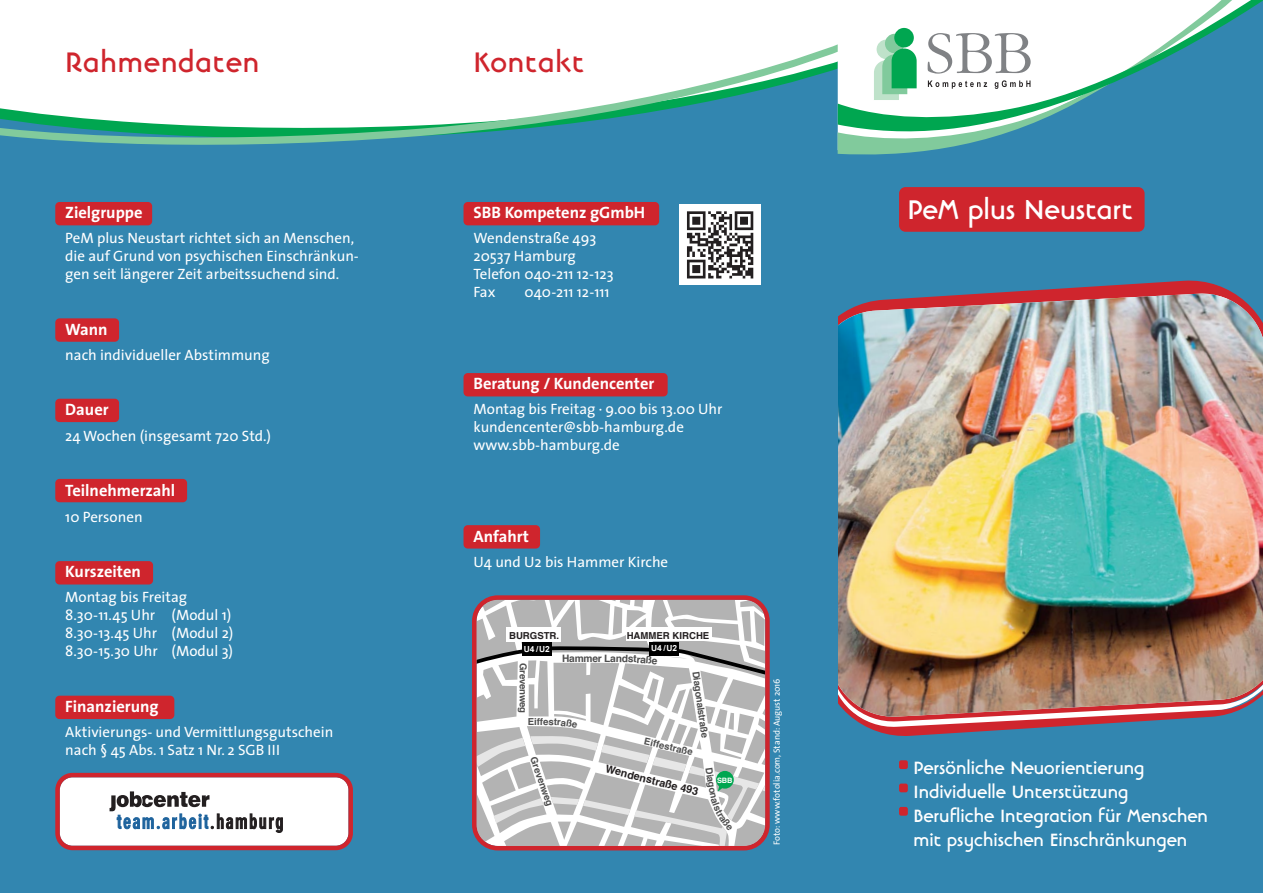
<style>
.page{position:relative;width:1263px;height:893px;background:#fff}
.page>*{position:absolute;margin:0;border:0;box-sizing:border-box;transform-origin:0 0}
.t1{font:700 34.5px "Linotype Banjoman Text";letter-spacing:.025em;color:#cf252d}
.t2{font:700 33px "Linotype Banjoman Text";color:#fff}
.t3{font:700 21.75px/24px "Linotype Banjoman Text";color:#fff}
.t4{font:700 16.5px "The Sans";color:#fff}
.t5{font:15px/18px "The Sans";color:#fff}
.t6{font:700 10.8px "Helvetica";color:#231f20}
.t7{font:700 10.2px "Helvetica";letter-spacing:-.025em;color:#4d4d4d}
.t8{font:700 9.6px "Helvetica";letter-spacing:-.02em;color:#4d4d4d}
.t9{font:700 9.6px "Helvetica";color:#231f20}
.t10{font:9px "The Sans";color:#fff}
.t11{font:700 8.4px "Arial";color:#fff}
.t12{font:700 7.35px "Helvetica";color:#fff}
</style>
<div class="page">
<div style="left:829px;top:0;width:434px;height:893px;background:#3286b0"></div>
<svg style="left:1007px;top:280px;width:225px;height:12px"></svg>
<img style="left:838px;top:292px;width:425px;height:44px">
<img style="left:838px;top:336px;width:425px;height:400px">
<div style="left:0;top:0;width:838px;height:893px;background:#3286b0"></div>
<div style="left:0;top:0;width:838px;height:44px;background:#fff"></div>
<svg style="left:838px;top:138px;width:151px;height:17px;fill:#81ca9c"></svg>
<svg style="left:838px;top:0;width:425px;height:138px;fill:#fff"></svg>
<svg style="left:0;top:44px;width:838px;height:110px;fill:#fff"></svg>
<div style="left:55px;top:318px;width:64px;height:24px;background:#cf252d;border-radius:4px"></div>
<div style="left:55px;top:202px;width:97px;height:23px;background:#cf252d;border-radius:4px"></div>
<div style="left:55px;top:399px;width:64px;height:23px;background:#cf252d;border-radius:4px"></div>
<div style="left:55px;top:479px;width:132px;height:23px;background:#cf252d;border-radius:4px"></div>
<div style="left:55px;top:561px;width:98px;height:23px;background:#cf252d;border-radius:4px"></div>
<div style="left:55px;top:696px;width:119px;height:23px;background:#cf252d;border-radius:4px"></div>
<img style="left:680px;top:204px;width:80px;height:81px">
<div style="left:899px;top:187px;width:245px;height:45px;background:#cf252d;border-radius:6px"></div>
<div style="left:899px;top:760px;width:9px;height:9px;background:#cf252d;border-radius:2px"></div>
<div style="left:899px;top:784px;width:9px;height:8px;background:#cf252d;border-radius:2px"></div>
<div style="left:899px;top:807px;width:9px;height:9px;background:#cf252d;border-radius:2px"></div>
<div style="left:463px;top:202px;width:196px;height:23px;background:#cf252d;border-radius:4px"></div>
<div style="left:463px;top:373px;width:205px;height:23px;background:#cf252d;border-radius:4px"></div>
<div style="left:463px;top:525px;width:77px;height:24px;background:#cf252d;border-radius:4px"></div>
<svg style="left:472px;top:595px;width:298px;height:255px;background:#b83340"></svg>
<svg style="left:55px;top:773px;width:298px;height:77px;background:#e0cdd0"></svg>
<svg style="left:476px;top:600px;width:289px;height:246px;background:#cac6c7"></svg>
<h1 class="t1" style="left:65px;top:48px;width:195px">Rahmendaten</h1>
<h1 class="t1" style="left:473px;top:48px;width:112px">Kontakt</h1>
<p class="t4" style="left:65px;top:206px;width:79px">Zielgruppe</p>
<h2 class="t2" style="left:907px;top:196px;width:227px">PeM plus Neustart</h2>
<p class="t5" style="left:65px;top:231px;width:295px">PeM plus Neustart richtet sich an Menschen, die auf Grund von psychischen Einschränkun&shy;gen seit längerer Zeit arbeitssuchend sind.</p>
<p class="t4" style="left:473px;top:206px;width:173px">SBB Kompetenz gGmbH</p>
<p class="t5" style="left:473px;top:231px;width:142px">Wendenstraße 493<br>20537 Hamburg<br>Telefon 040-211 12-123<br>Fax</p>
<p class="t5" style="left:524px;top:285px;width:87px">040-211 12-111</p>
<p class="t4" style="left:65px;top:323px;width:44px">Wann</p>
<p class="t5" style="left:65px;top:348px;width:206px">nach individueller Abstimmung</p>
<p class="t4" style="left:65px;top:403px;width:45px">Dauer</p>
<p class="t5" style="left:65px;top:428px;width:207px">24 Wochen (insgesamt 720 Std.)</p>
<p class="t4" style="left:65px;top:484px;width:111px">Teilnehmerzahl</p>
<p class="t5" style="left:65px;top:509px;width:79px">10 Personen</p>
<p class="t4" style="left:65px;top:565px;width:77px">Kurszeiten</p>
<p class="t5" style="left:65px;top:590px;width:170px">Montag bis Freitag<br>8.30-11.45 Uhr (Modul 1)<br>8.30-13.45 Uhr (Modul 2)<br>8.30-15.30 Uhr (Modul 3)</p>
<p class="t4" style="left:65px;top:700px;width:95px">Finanzierung</p>
<p class="t5" style="left:65px;top:725px;width:270px">Aktivierungs- und Vermittlungsgutschein nach § 45 Abs. 1 Satz 1 Nr. 2 SGB III</p>
<p class="t4" style="left:473px;top:377px;width:182px">Beratung / Kundencenter</p>
<p class="t5" style="left:473px;top:402px;width:251px">Montag bis Freitag · 9.00 bis 13.00 Uhr kundencenter@sbb-hamburg.de www.sbb-hamburg.de</p>
<p class="t4" style="left:473px;top:529px;width:57px">Anfahrt</p>
<p class="t5" style="left:473px;top:554px;width:196px">U4 und U2 bis Hammer Kirche</p>
<p class="t9" style="left:509px;top:631px;width:52px">BURGSTR.</p>
<p class="t9" style="left:627px;top:631px;width:84px">HAMMER KIRCHE</p>
<p class="t11" style="left:651px;top:644px;width:27px">U4 / U2</p>
<p class="t11" style="left:524px;top:644px;width:27px">U4 / U2</p>
<p class="t8" style="left:527px;top:663px;width:52px;rotate:90deg">Grevenweg</p>
<p class="t8" style="left:528px;top:717px;width:14px">Eif</p>
<p class="t8" style="left:537px;top:756px;width:53px;rotate:71deg">Grevenweg</p>
<p class="t7" style="left:562px;top:654px;width:41px">Hammer</p>
<p class="t8" style="left:700px;top:671px;width:68px;rotate:82deg">Diagonalstraße</p>
<p class="t8" style="left:645px;top:737px;width:51px;rotate:13deg">Eiffestraße</p>
<p class="t6" style="left:607px;top:764px;width:97px;rotate:14deg">Wendenstraße 493</p>
<p class="t12" style="left:717px;top:777px;width:17px">SBB</p>
<p class="t10" style="left:773px;top:845px;width:168px;rotate:-90deg">Foto: www.fotolia.com, Stand: August 2016</p>
<h3 class="t3" style="left:913px;top:757px;width:296px">Persönliche Neuorientierung Individuelle Unterstützung Berufliche Integration für Menschen mit psychischen Einschränkungen</h3>
</div>
